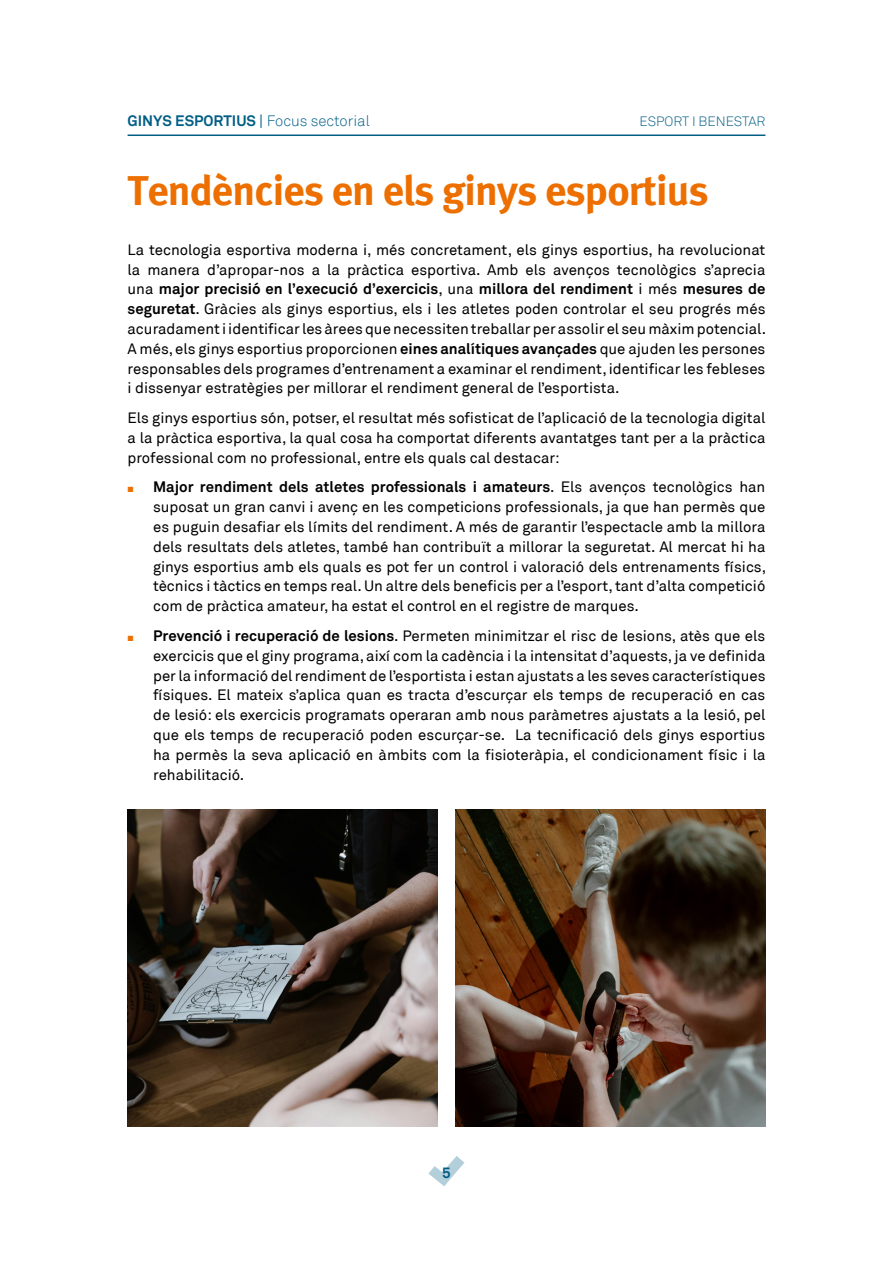
<style>
.page{position:relative;width:893px;height:1263px;background:#fff}
.page>*{position:absolute;margin:0;border:0;box-sizing:border-box;transform-origin:0 0}
.t1{font:700 42px "Meta";letter-spacing:-.02em;color:#ed6f00}
.t2{font:15px/19.8px "Akkurat";color:#000;text-align:justify}
.t3{font:700 15px "Akkurat";color:#005e85}
.t4{font:300 13.5px "Akkurat";color:#005e85}
.s1{font-weight:400}
.s2{font-weight:300}
.s3{font-weight:700}
</style>
<div class="page">
<hr style="left:128px;top:134px;width:637px;height:2px;background:#005e85">
<svg style="left:428px;top:1156px;width:36px;height:30px"></svg>
<img style="left:128px;top:809px;width:309px;height:317px">
<img style="left:455px;top:809px;width:310px;height:317px">
<p class="t3" style="left:128px;top:111px;width:244px">GINYS ESPORTIUS <span class="s1">|</span> <span class="s2">Focus sectorial</span></p>
<p class="t4" style="left:640px;top:113px;width:127px">ESPORT I BENESTAR</p>
<h1 class="t1" style="left:128px;top:166px;width:583px">Tendències en els ginys esportius</h1>
<p class="t2" style="left:128px;top:240px;width:640px">La tecnologia esportiva moderna i, més concretament, els ginys esportius, ha revolucionat la manera d’apropar-nos a la pràctica esportiva. Amb els avenços tecnològics s’aprecia una <span class="s3">major precisió en l’execució d’exercicis</span>, una <span class="s3">millora del rendiment</span> i més <span class="s3">mesures de seguretat</span>. Gràcies als ginys esportius, els i les atletes poden controlar el seu progrés més acuradament i identificar les àrees que necessiten treballar per assolir el seu màxim potencial.<br>A més, els ginys esportius proporcionen <span class="s3">eines analítiques avançades</span> que ajuden les persones responsables dels programes d’entrenament a examinar el rendiment, identificar les febleses i dissenyar estratègies per millorar el rendiment general de l’esportista.</p>
<p class="t2" style="left:128px;top:408px;width:639px">Els ginys esportius són, potser, el resultat més sofisticat de l’aplicació de la tecnologia digital a la pràctica esportiva, la qual cosa ha comportat diferents avantatges tant per a la pràctica professional com no professional, entre els quals cal destacar:</p>
<p class="t2" style="left:153px;top:477px;width:614px"><span class="s3">Major rendiment dels atletes professionals i amateurs</span>. Els avenços tecnològics han suposat un gran canvi i avenç en les competicions professionals, ja que han permès que es puguin desafiar els límits del rendiment. A més de garantir l’espectacle amb la millora dels resultats dels atletes, també han contribuït a millorar la seguretat. Al mercat hi ha ginys esportius amb els quals es pot fer un control i valoració dels entrenaments físics, tècnics i tàctics en temps real. Un altre dels beneficis per a l’esport, tant d’alta competició com de pràctica amateur, ha estat el control en el registre de marques.</p>
<p class="t2" style="left:153px;top:626px;width:614px"><span class="s3">Prevenció i recuperació de lesions</span>. Permeten minimitzar el risc de lesions, atès que els exercicis que el giny programa, així com la cadència i la intensitat d’aquests, ja ve definida per la informació del rendiment de l’esportista i estan ajustats a les seves característiques físiques. El mateix s’aplica quan es tracta d’escurçar els temps de recuperació en cas de lesió: els exercicis programats operaran amb nous paràmetres ajustats a la lesió, pel que els temps de recuperació poden escurçar-se. La tecnificació dels ginys esportius ha permès la seva aplicació en àmbits com la fisioteràpia, el condicionament físic i la rehabilitació.</p>
<p class="t3" style="left:442px;top:1163px;width:10px">5</p>
</div>
